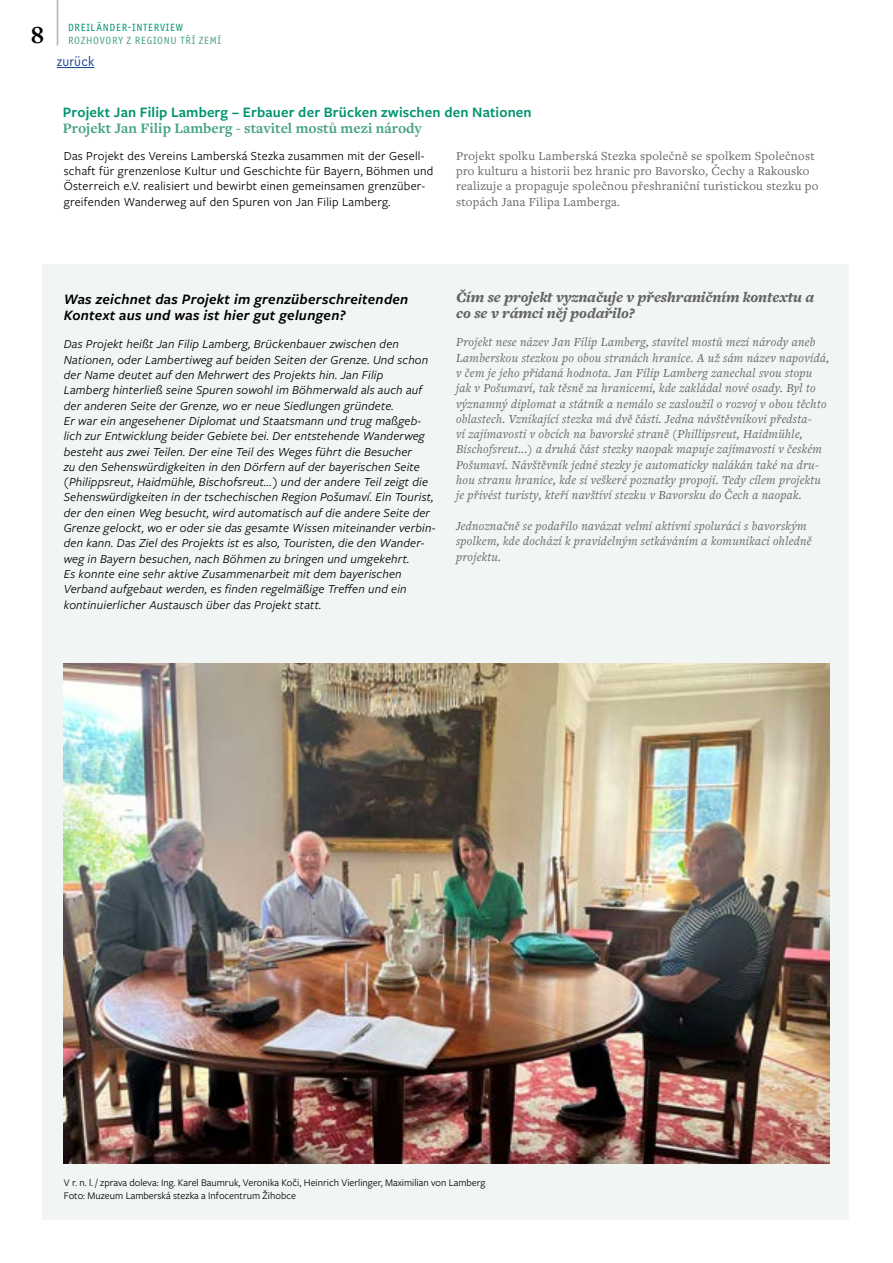
<style>
.page{position:relative;width:893px;height:1263px;background:#fff}
.page>*{position:absolute;margin:0;border:0;box-sizing:border-box;transform-origin:0 0}
.t1{font:700 25.5px "Freight Text Pro";color:#000}
.t2{font:italic 600 15px/16.5px "Freight Sans Pro";letter-spacing:.02em;color:#000}
.t3{font:italic 900 15px/16.5px "Freight Text Pro";color:#646363}
.t4{font:600 15px "Freight Sans Pro";letter-spacing:.01em;color:#00946e}
.t5{font:700 15px "Freight Text Pro";color:#47a282}
.t6{font:13.5px "Cera Compact Pro";letter-spacing:.02em;color:#164194}
.t7{font:italic 12.75px/15.3px "Freight Sans Pro";letter-spacing:.015em;color:#000}
.t8{font:italic 12.75px/15.3px "Freight Text Pro";letter-spacing:.02em;color:#646363}
.t9{font:12.75px/15.3px "Freight Sans Pro";letter-spacing:.02em;color:#000}
.t10{font:12.75px/15.3px "Freight Text Pro";letter-spacing:.02em;color:#646363}
.t11{font:10.5px/12.6px "Freight Sans Pro";color:#000}
.t12{font:10.5px "Officina Sans ITC Pro";letter-spacing:.07em;color:#47a282}
.t13{font:10.5px "Officina Sans ITC Pro";letter-spacing:.07em;color:#00946e}
</style>
<div class="page">
<hr style="left:57px;top:67px;width:37px;height:1px;background:#164194">
<div style="left:42px;top:264px;width:806px;height:955px;background:#f1f6f4"></div>
<img style="left:64px;top:663px;width:765px;height:500px">
<hr style="left:57px;top:0;width:1px;height:45px;background:#b3b2b2">
<h1 class="t1" style="left:31px;top:18px;width:15px">8</h1>
<p class="t13" style="left:68px;top:21px;width:116px">DREILÄNDER-INTERVIEW</p>
<p class="t12" style="left:68px;top:34px;width:154px">ROZHOVORY Z REGIONU TŘÍ ZEMÍ</p>
<p class="t6" style="left:57px;top:53px;width:39px">zurück</p>
<p class="t4" style="left:63px;top:102px;width:470px">Projekt Jan Filip Lamberg – Erbauer der Brücken zwischen den Nationen</p>
<p class="t5" style="left:63px;top:118px;width:360px">Projekt Jan Filip Lamberg - stavitel mostů mezi národy</p>
<p class="t9" style="left:64px;top:147px;width:371px">Das Projekt des Vereins Lamberská Stezka zusammen mit der Gesell&shy;schaft für grenzenlose Kultur und Geschichte für Bayern, Böhmen und Österreich e.V. realisiert und bewirbt einen gemeinsamen grenzüber&shy;greifenden Wanderweg auf den Spuren von Jan Filip Lamberg.</p>
<p class="t10" style="left:456px;top:148px;width:364px">Projekt spolku Lamberská Stezka společně se spolkem Společnost pro kulturu a historii bez hranic pro Bavorsko, Čechy a Rakousko realizuje a propaguje společnou přeshraniční turistickou stezku po stopách Jana Filipa Lamberga.</p>
<p class="t2" style="left:64px;top:290px;width:346px">Was zeichnet das Projekt im grenzüberschreitenden<br>Kontext aus und was ist hier gut gelungen?</p>
<p class="t7" style="left:64px;top:336px;width:373px">Das Projekt heißt Jan Filip Lamberg, Brückenbauer zwischen den Nationen, oder Lambertiweg auf beiden Seiten der Grenze. Und schon der Name deutet auf den Mehrwert des Projekts hin. Jan Filip<br>Lamberg hinterließ seine Spuren sowohl im Böhmerwald als auch auf der anderen Seite der Grenze, wo er neue Siedlungen gründete.<br>Er war ein angesehener Diplomat und Staatsmann und trug maßgeb&shy;lich zur Entwicklung beider Gebiete bei. Der entstehende Wanderweg besteht aus zwei Teilen. Der eine Teil des Weges führt die Besucher<br>zu den Sehenswürdigkeiten in den Dörfern auf der bayerischen Seite (Philippsreut, Haidmühle, Bischofsreut...) und der andere Teil zeigt die Sehenswürdigkeiten in der tschechischen Region Pošumaví. Ein Tourist, der den einen Weg besucht, wird automatisch auf die andere Seite der Grenze gelockt, wo er oder sie das gesamte Wissen miteinander verbin&shy;den kann. Das Ziel des Projekts ist es also, Touristen, die den Wander&shy;weg in Bayern besuchen, nach Böhmen zu bringen und umgekehrt.<br>Es konnte eine sehr aktive Zusammenarbeit mit dem bayerischen Verband aufgebaut werden, es finden regelmäßige Treffen und ein kontinuierlicher Austausch über das Projekt statt.</p>
<p class="t3" style="left:456px;top:288px;width:360px">Čím se projekt vyznačuje v přeshraničním kontextu a co se v rámci něj podařilo?</p>
<p class="t8" style="left:456px;top:334px;width:375px">Projekt nese název Jan Filip Lamberg, stavitel mostů mezi národy aneb Lamberskou stezkou po obou stranách hranice. A už sám název napovídá, v čem je jeho přidaná hodnota. Jan Filip Lamberg zanechal svou stopu jak v Pošumaví, tak těsně za hranicemi, kde zakládal nové osady. Byl to významný diplomat a státník a nemálo se zasloužil o rozvoj v obou těchto oblastech. Vznikající stezka má dvě části. Jedna návštěvníkovi předsta-<br>ví zajímavosti v obcích na bavorské straně (Phillipsreut, Haidmühle, Bischofsreut...) a druhá část stezky naopak mapuje zajímavosti v českém Pošumaví. Návštěvník jedné stezky je automaticky nalákán také na dru&shy;hou stranu hranice, kde si veškeré poznatky propojí. Tedy cílem projektu je přivést turisty, kteří navštíví stezku v Bavorsku do Čech a naopak.</p>
<p class="t8" style="left:456px;top:518px;width:357px">Jednoznačně se podařilo navázat velmi aktivní spoluráci s bavorským spolkem, kde dochází k pravidelným setkáváním a komunikaci ohledně projektu.</p>
<p class="t11" style="left:64px;top:1176px;width:423px">V r. n. l. / zprava doleva: Ing. Karel Baumruk, Veronika Koči, Heinrich Vierlinger, Maximilian von Lamberg<br>Foto: Muzeum Lamberská stezka a Infocentrum Žihobce</p>
</div>
